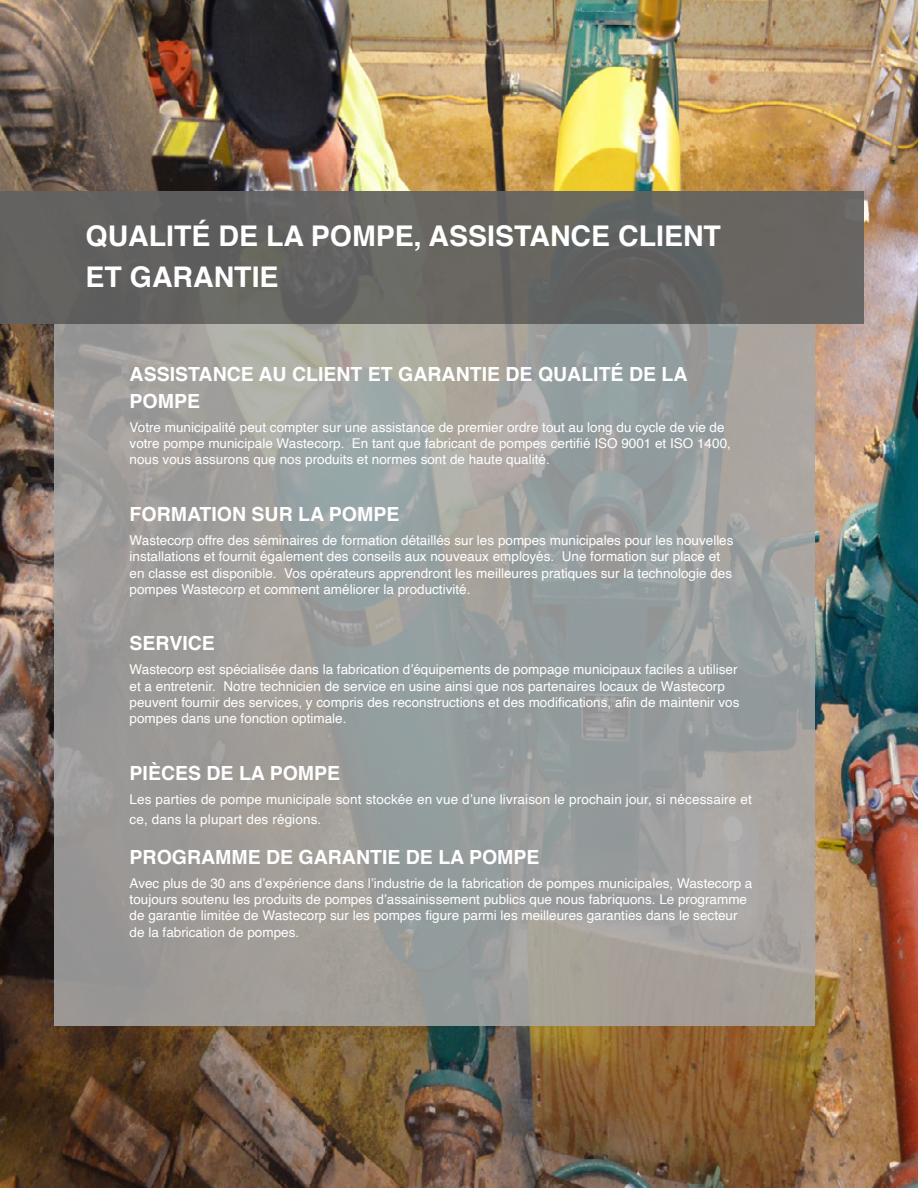
<style>
.page{position:relative;width:918px;height:1188px;background:#fff}
.page>*{position:absolute;margin:0;border:0;box-sizing:border-box;transform-origin:0 0}
.t1{font:700 28.5px/40.5px "Helvetica";color:#fff}
.t2{font:700 19.5px/27px "Helvetica";color:#fff}
.t3{font:13.5px/16.2px "Helvetica";color:#fff}
</style>
<div class="page">
<img style="left:0;top:0;width:918px;height:1188px">
<svg style="left:54px;top:324px;width:760px;height:702px;background:#9d9e9c"></svg>
<div style="left:0;top:191px;width:864px;height:133px;background:#626262"></div>
<p class="t1" style="left:86px;top:216px;width:637px">QUALITÉ DE LA POMPE, ASSISTANCE CLIENT<br>ET GARANTIE</p>
<p class="t2" style="left:130px;top:361px;width:559px">ASSISTANCE AU CLIENT ET GARANTIE DE QUALITÉ DE LA<br>POMPE</p>
<p class="t3" style="left:130px;top:420px;width:603px">Votre municipalité peut compter sur une assistance de premier ordre tout au long du cycle de vie de votre pompe municipale Wastecorp. En tant que fabricant de pompes certifié ISO 9001 et ISO 1400, nous vous assurons que nos produits et normes sont de haute qualité.</p>
<p class="t2" style="left:130px;top:501px;width:271px">FORMATION SUR LA POMPE</p>
<p class="t3" style="left:130px;top:533px;width:605px">Wastecorp offre des séminaires de formation détaillés sur les pompes municipales pour les nouvelles installations et fournit également des conseils aux nouveaux employés. Une formation sur place et en classe est disponible. Vos opérateurs apprendront les meilleures pratiques sur la technologie des pompes Wastecorp et comment améliorer la productivité.</p>
<p class="t2" style="left:130px;top:630px;width:87px">SERVICE</p>
<p class="t3" style="left:130px;top:662px;width:611px">Wastecorp est spécialisée dans la fabrication d’équipements de pompage municipaux faciles a utiliser et a entretenir. Notre technicien de service en usine ainsi que nos partenaires locaux de Wastecorp peuvent fournir des services, y compris des reconstructions et des modifications, afin de maintenir vos pompes dans une fonction optimale.</p>
<p class="t2" style="left:130px;top:760px;width:212px">PIÈCES DE LA POMPE</p>
<p class="t3" style="left:130px;top:790px;width:624px;line-height:19.8px">Les parties de pompe municipale sont stockée en vue d’une livraison le prochain jour, si nécessaire et ce, dans la plupart des régions.</p>
<p class="t2" style="left:130px;top:844px;width:411px">PROGRAMME DE GARANTIE DE LA POMPE</p>
<p class="t3" style="left:130px;top:876px;width:624px">Avec plus de 30 ans d’expérience dans l’industrie de la fabrication de pompes municipales, Wastecorp a toujours soutenu les produits de pompes d’assainissement publics que nous fabriquons. Le programme de garantie limitée de Wastecorp sur les pompes figure parmi les meilleures garanties dans le secteur de la fabrication de pompes.</p>
</div>
